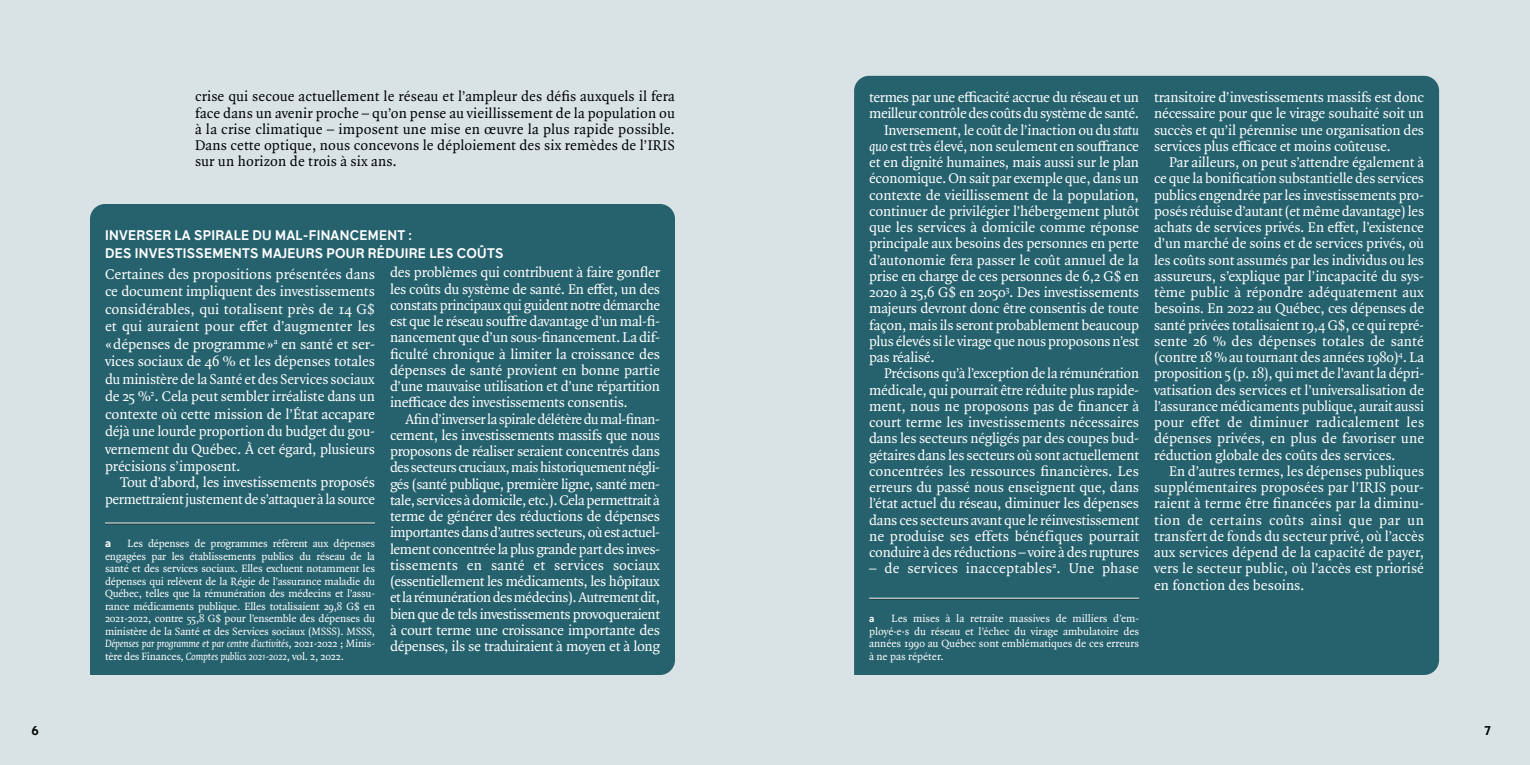
<style>
.page{position:relative;width:1530px;height:765px;background:#fff}
.page>*{position:absolute;margin:0;border:0;box-sizing:border-box;transform-origin:0 0}
.t1{font:15px/16.2px "Quadraat Pro";letter-spacing:-.015em;color:#fff;text-align:justify}
.t2{font:15px/16.2px "Quadraat Pro";letter-spacing:.01em;color:#000;text-align:justify}
.t3{font:15px "Quadraat Pro";letter-spacing:.015em;color:#fff}
.t4{font:600 13.75px/17.5px "Guillon";letter-spacing:.02em;color:#fff}
.t5{font:600 12.5px "Guillon";color:#000}
.t6{font:11.25px/12.5px "Quadraat Pro";letter-spacing:-.005em;color:#fff;text-align:justify}
.t7{font:600 11.25px "Guillon";color:#fff}
.t8{font:600 10px "Guillon";color:#fff}
.s1{font-style:italic}
</style>
<div class="page">
<div style="left:0;top:0;width:765px;height:765px;background:#d9e3e5"></div>
<div style="left:765px;top:0;width:765px;height:765px;background:#d9e3e5"></div>
<div style="left:90px;top:204px;width:585px;height:471px;background:#26626e"></div>
<hr style="left:105px;top:524px;width:270px;height:1px;background:#000">
<div style="left:854px;top:76px;width:585px;height:599px;background:#26626e"></div>
<hr style="left:869px;top:599px;width:270px;height:1px;background:#000">
<hr style="left:869px;top:598px;width:270px;height:1px;background:#fff">
<hr style="left:105px;top:523px;width:270px;height:1px;background:#fff">
<p class="t2" style="left:195px;top:88px;width:482px">crise qui secoue actuellement le réseau et l’ampleur des défis auxquels il fera face dans un avenir proche – qu’on pense au vieillissement de la population ou à la crise climatique – imposent une mise en œuvre la plus rapide possible.<br>Dans cette optique, nous concevons le déploiement des six remèdes de l’IRIS sur un horizon de trois à six ans.</p>
<p class="t4" style="left:105px;top:226px;width:400px">INVERSER LA SPIRALE DU MAL-FINANCEMENT :<br>DES INVESTISSEMENTS MAJEURS POUR RÉDUIRE LES COÛTS</p>
<p class="t1" style="left:105px;top:265px;width:272px;line-height:17.5px">Certaines des propositions présentées dans ce document impliquent des investissements considérables, qui totalisent près de 14 G$ et qui auraient pour effet d’augmenter les «dépenses de programme »<sup>a</sup> en santé et ser&shy;vices sociaux de 46 % et les dépenses totales du ministère de la Santé et des Services sociaux de 25 %<sup>2</sup>. Cela peut sembler irréaliste dans un contexte où cette mission de l’État accapare déjà une lourde proportion du budget du gou&shy;vernement du Québec. À cet égard, plusieurs précisions s’imposent.</p>
<p class="t1" style="left:105px;top:474px;width:272px;text-align:right">Tout d’abord, les investissements proposés permettraient justement de s’attaquer à la source</p>
<p class="t7" style="left:105px;top:536px;width:7px">a</p>
<p class="t1" style="left:390px;top:264px;width:272px">des problèmes qui contribuent à faire gonfler les coûts du système de santé. En effet, un des constats principaux qui guident notre démarche est que le réseau souffre davantage d’un mal-fi&shy;nancement que d’un sous-financement. La dif&shy;ficulté chronique à limiter la croissance des dépenses de santé provient en bonne partie d’une mauvaise utilisation et d’une répartition inefficace des investissements consentis.</p>
<p class="t1" style="left:390px;top:410px;width:272px;text-indent:15px">Afin d’inverser la spirale délétère du mal-finan&shy;cement, les investissements massifs que nous proposons de réaliser seraient concentrés dans des secteurs cruciaux, mais historiquement négli&shy;gés (santé publique, première ligne, santé men&shy;tale, services à domicile, etc.). Cela permettrait à terme de générer des réductions de dépenses importantes dans d’autres secteurs, où est actuel&shy;lement concentrée la plus grande part des inves&shy;tissements en santé et services sociaux (essentiellement les médicaments, les hôpitaux et la rémunération des médecins). Autrement dit, bien que de tels investissements provoqueraient à court terme une croissance importante des dépenses, ils se traduiraient à moyen et à long</p>
<p class="t6" style="left:105px;top:537px;width:272px;text-indent:22px">Les dépenses de programmes réfèrent aux dépenses engagées par les établissements publics du réseau de la santé et des services sociaux. Elles excluent notamment les dépenses qui relèvent de la Régie de l’assurance maladie du Québec, telles que la rémunération des médecins et l’assu&shy;rance médicaments publique. Elles totalisaient 29,8 G$ en 2021-2022, contre 55,8 G$ pour l’ensemble des dépenses du ministère de la Santé et des Services sociaux (MSSS). MSSS, <span class="s1">Dépenses par programme et par centre d’activités</span>, 2021-2022 ; Minis&shy;tère des Finances, <span class="s1">Comptes publics 2021-2022</span>, vol. 2, 2022.</p>
<p class="t1" style="left:869px;top:89px;width:271px">termes par une efficacité accrue du réseau et un</p>
<p class="t1" style="left:869px;top:105px;width:272px">meilleur contrôle des coûts du système de santé.</p>
<p class="t1" style="left:884px;top:122px;width:256px">Inversement, le coût de l’inaction ou du <span class="s1">statu</span></p>
<p class="t1" style="left:869px;top:138px;width:271px"><span class="s1">quo</span> est très élevé, non seulement en souffrance</p>
<p class="t1" style="left:869px;top:154px;width:272px">et en dignité humaines, mais aussi sur le plan</p>
<p class="t1" style="left:869px;top:170px;width:271px">économique. On sait par exemple que, dans un</p>
<p class="t1" style="left:869px;top:187px;width:271px">contexte de vieillissement de la population,</p>
<p class="t1" style="left:869px;top:203px;width:272px">continuer de privilégier l’hébergement plutôt</p>
<p class="t1" style="left:869px;top:219px;width:272px">que les services à domicile comme réponse</p>
<p class="t1" style="left:869px;top:235px;width:271px">principale aux besoins des personnes en perte</p>
<p class="t1" style="left:869px;top:252px;width:271px">d’autonomie fera passer le coût annuel de la</p>
<p class="t1" style="left:869px;top:268px;width:271px">prise en charge de ces personnes de 6,2 G$ en</p>
<p class="t1" style="left:869px;top:284px;width:272px">2020 à 25,6 G$ en 2050<sup>3</sup>. Des investissements</p>
<p class="t1" style="left:869px;top:300px;width:271px">majeurs devront donc être consentis de toute</p>
<p class="t1" style="left:869px;top:317px;width:272px">façon, mais ils seront probablement beaucoup</p>
<p class="t1" style="left:869px;top:333px;width:272px">plus élevés si le virage que nous proposons n’est</p>
<p class="t1" style="left:869px;top:349px;width:67px">pas réalisé.</p>
<p class="t1" style="left:884px;top:365px;width:257px">Précisons qu’à l’exception de la rémunération</p>
<p class="t1" style="left:869px;top:382px;width:271px">médicale, qui pourrait être réduite plus rapide-</p>
<p class="t1" style="left:869px;top:398px;width:272px">ment, nous ne proposons pas de financer à</p>
<p class="t1" style="left:869px;top:414px;width:271px">court terme les investissements nécessaires</p>
<p class="t1" style="left:869px;top:430px;width:271px">dans les secteurs négligés par des coupes bud-</p>
<p class="t1" style="left:869px;top:447px;width:271px">gétaires dans les secteurs où sont actuellement</p>
<p class="t1" style="left:869px;top:463px;width:271px">concentrées les ressources financières. Les</p>
<p class="t1" style="left:869px;top:479px;width:272px">erreurs du passé nous enseignent que, dans</p>
<p class="t1" style="left:869px;top:495px;width:271px">l’état actuel du réseau, diminuer les dépenses</p>
<p class="t1" style="left:869px;top:512px;width:271px">dans ces secteurs avant que le réinvestissement</p>
<p class="t1" style="left:869px;top:528px;width:271px">ne produise ses effets bénéfiques pourrait</p>
<p class="t1" style="left:869px;top:544px;width:272px">conduire à des réductions – voire à des ruptures</p>
<p class="t3" style="left:869px;top:558px;width:271px">– de services inacceptables<sup>a</sup>. Une phase</p>
<p class="t6" style="left:869px;top:612px;width:272px;text-indent:22px">Les mises à la retraite massives de milliers d’em&shy;ployé·e·s du réseau et l’échec du virage ambulatoire des années 1990 au Québec sont emblématiques de ces erreurs à ne pas répéter.</p>
<p class="t8" style="left:869px;top:613px;width:7px">a</p>
<p class="t1" style="left:1154px;top:89px;width:272px">transitoire d’investissements massifs est donc nécessaire pour que le virage souhaité soit un succès et qu’il pérennise une organisation des services plus efficace et moins coûteuse.</p>
<p class="t1" style="left:1154px;top:154px;width:272px;text-indent:15px">Par ailleurs, on peut s’attendre également à ce que la bonification substantielle des services publics engendrée par les investissements pro&shy;posés réduise d’autant (et même davantage) les achats de services privés. En effet, l’existence d’un marché de soins et de services privés, où les coûts sont assumés par les individus ou les assureurs, s’explique par l’incapacité du sys&shy;tème public à répondre adéquatement aux besoins. En 2022 au Québec, ces dépenses de santé privées totalisaient 19,4 G$, ce qui repré&shy;sente 26 % des dépenses totales de santé (contre 18 % au tournant des années 1980)<sup>4</sup>. La proposition 5 (p. 18), qui met de l’avant la dépri&shy;vatisation des services et l’universalisation de l’assurance médicaments publique, aurait aussi pour effet de diminuer radicalement les dépenses privées, en plus de favoriser une réduction globale des coûts des services.</p>
<p class="t1" style="left:1154px;top:463px;width:272px;text-indent:15px">En d’autres termes, les dépenses publiques supplémentaires proposées par l’IRIS pour&shy;raient à terme être financées par la diminu&shy;tion de certains coûts ainsi que par un transfert de fonds du secteur privé, où l’accès aux services dépend de la capacité de payer, vers le secteur public, où l’accès est priorisé en fonction des besoins.</p>
<p class="t5" style="left:32px;top:723px;width:9px">6</p>
<p class="t5" style="left:1485px;top:723px;width:7px">7</p>
</div>
